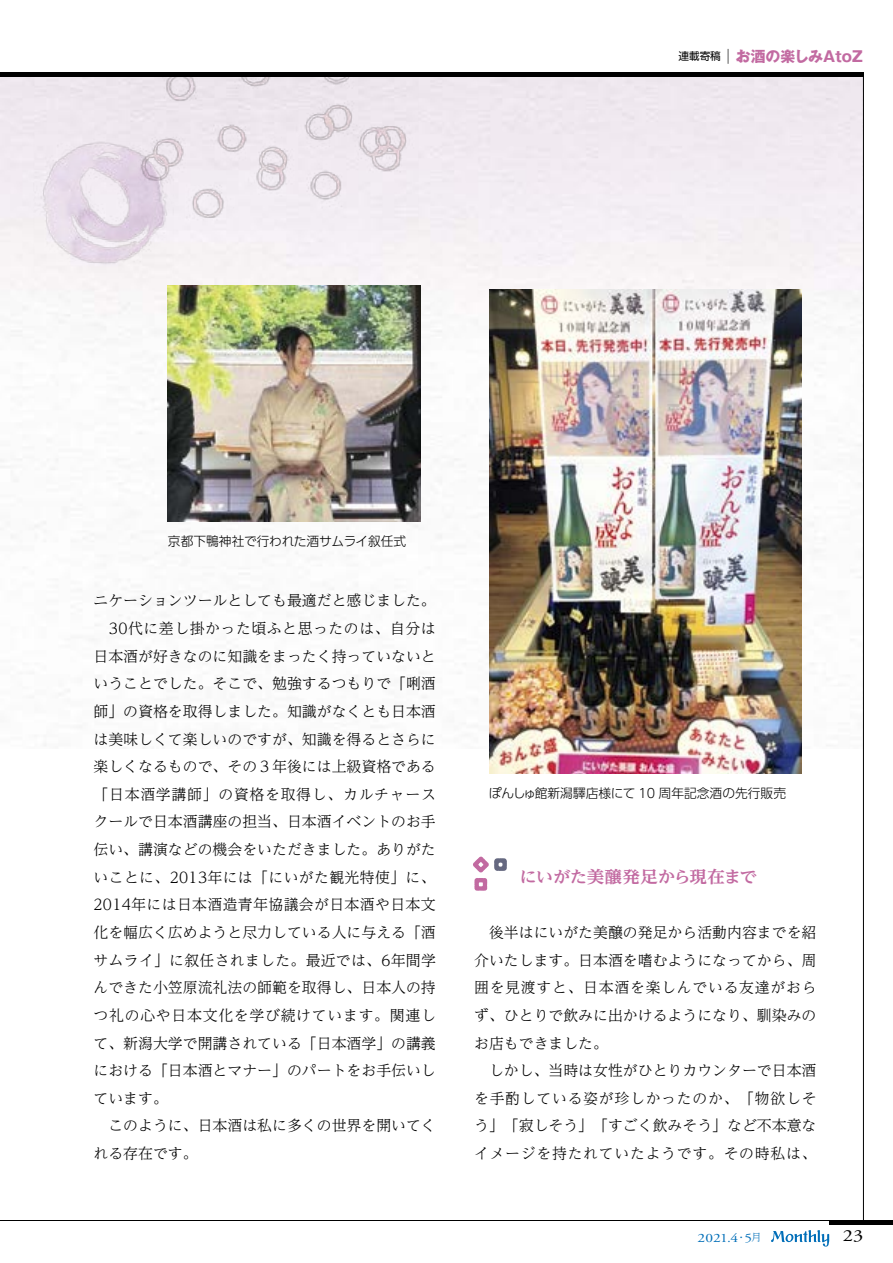
<style>
.page{position:relative;width:893px;height:1263px;background:#fff}
.page>*{position:absolute;margin:0;border:0;box-sizing:border-box;transform-origin:0 0}
.t1{font:16.95px "Adobe Garamond Pro";color:#000;scale:1.2 1}
.t2{font:700 16.65px "UD Reimin Pro";letter-spacing:-.03em;color:#c26aa1;scale:1.05 1}
.t3{font:300 14.85px/27.6px "UD Reimin Pro";color:#000}
.t4{font:700 14.85px "Gothic MB101 Pro";color:#c26aa1}
.t5{font:300 12.75px "UD Shin Go Pro";color:#000}
.t6{font:300 12.75px "UD Shin Go Pro";letter-spacing:-.02em;color:#000}
.t7{font:12.75px "Adobe Garamond Pro";color:#006eb8;scale:1.2 1}
.s1{font-family:"UD Shin Go Pro";font-weight:400;font-size:10.65px;color:#000}
.s2{font-family:"UD Shin Go Pro";font-weight:400;color:#000}
.s3{font-family:"UD Reimin Pro";font-weight:300;font-size:9.6px}
.s4{font-family:"UD Reimin Pro";font-weight:300;font-size:10.35px}
</style>
<div class="page">
<img style="left:0;top:77px;width:863px;height:671px">
<img style="left:33px;top:132px;width:141px;height:140px">
<img style="left:126px;top:77px;width:292px;height:154px">
<img style="left:489px;top:289px;width:312px;height:485px">
<img style="left:168px;top:286px;width:253px;height:236px">
<svg style="left:474px;top:878px;width:13px;height:13px"></svg>
<svg style="left:473px;top:856px;width:34px;height:16px"></svg>
<hr style="left:863px;top:72px;width:1px;height:1148px;background:#000">
<div style="left:0;top:72px;width:863px;height:5px;background:#000"></div>
<div style="left:829px;top:1220px;width:64px;height:5px;background:#000"></div>
<hr style="left:0;top:1220px;width:893px;height:1px;background:#000">
<svg style="left:771px;top:1230px;width:58px;height:16px"></svg>
<p class="t4" style="left:678px;top:44px;width:186px"><span class="s1">連載寄稿</span><span class="s2">│</span>お酒の楽しみAtoZ</p>
<p class="t6" style="left:168px;top:530px;width:240px">京都下鴨神社で行われた酒サムライ叙任式</p>
<p class="t3" style="left:94px;top:586px;width:344px">ニケーションツールとしても最適だと感じました。　30代に差し掛かった頃ふと思ったのは、自分は日本酒が好きなのに知識をまったく持っていないということでした。そこで、勉強するつもりで「唎酒師」の資格を取得しました。知識がなくとも日本酒は美味しくて楽しいのですが、知識を得るとさらに楽しくなるもので、その３年後には上級資格である「日本酒学講師」の資格を取得し、カルチャースクールで日本酒講座の担当、日本酒イベントのお手伝い、講演などの機会をいただきました。ありがたいことに、2013年には「にいがた観光特使」に、<br>2014年には日本酒造青年協議会が日本酒や日本文化を幅広く広めようと尽力している人に与える「酒サムライ」に叙任されました。最近では、6年間学んできた小笠原流礼法の師範を取得し、日本人の持つ礼の心や日本文化を学び続けています。関連して、新潟大学で開講されている「日本酒学」の講義における「日本酒とマナー」のパートをお手伝いしています。<br>　このように、日本酒は私に多くの世界を開いてくれる存在です。</p>
<p class="t5" style="left:489px;top:783px;width:299px">ぽんしゅ館新潟驛店様にて 10 周年記念酒の先行販売</p>
<p class="t2" style="left:519px;top:863px;width:228px">にいがた美醸発足から現在まで</p>
<p class="t3" style="left:474px;top:918px;width:344px">　後半はにいがた美醸の発足から活動内容までを紹介いたします。日本酒を嗜むようになってから、周囲を見渡すと、日本酒を楽しんでいる友達がおらず、ひとりで飲みに出かけるようになり、馴染みのお店もできました。<br>　しかし、当時は女性がひとりカウンターで日本酒を手酌している姿が珍しかったのか、「物欲しそう」「寂しそう」「すごく飲みそう」など不本意なイメージを持たれていたようです。その時私は、</p>
<p class="t7" style="left:698px;top:1230px;width:55px">2021.4<span class="s3">・</span>5<span class="s4">月</span></p>
<p class="t1" style="left:843px;top:1225px;width:19px">23</p>
</div>
